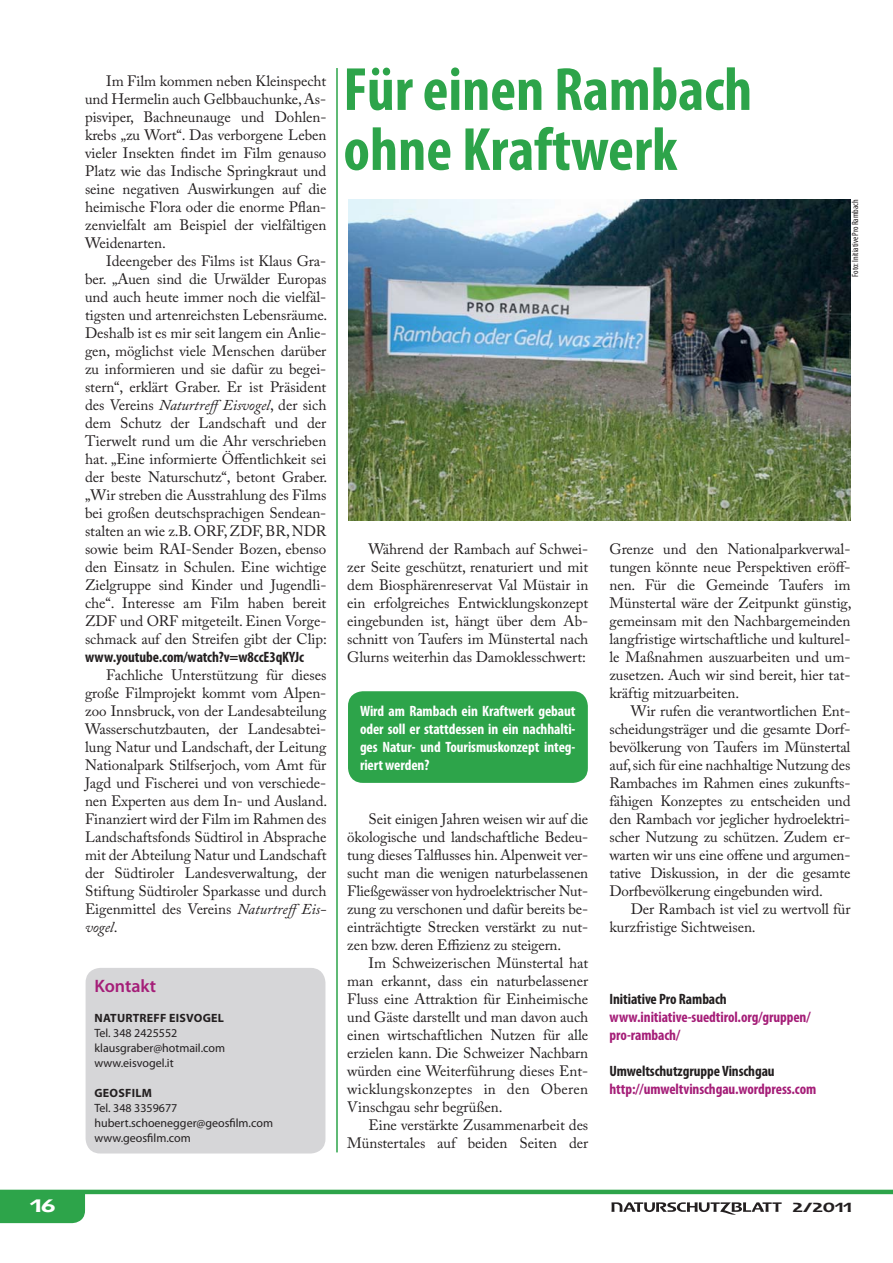
<style>
.page{position:relative;width:893px;height:1263px;background:#fff}
.page>*{position:absolute;margin:0;border:0;box-sizing:border-box;transform-origin:0 0}
.t1{font:700 condensed 61.5px/60px "Myriad Pro";color:#2da44a}
.t2{font:600 18px "Myriad Pro";color:#a51e78}
.t3{font:18px "Logotypia Pro";color:#fff}
.t4{font:15px/18px "Adobe Caslon Pro";letter-spacing:-.005em;color:#231f20;text-align:justify}
.t5{font:700 condensed 15px/18px "Myriad Pro";letter-spacing:-.005em;color:#fff;text-align:justify}
.t6{font:700 condensed 15px/18px "Myriad Pro";letter-spacing:-.005em;color:#a51e78}
.t7{font:700 condensed 15px "Myriad Pro";letter-spacing:-.005em;color:#231f20}
.t8{font:13.2px "Logotypia Pro";color:#231f20}
.t9{font:12px/15px "Myriad Pro";color:#231f20}
.t10{font:700 12px "Myriad Pro";letter-spacing:.02em;color:#231f20}
.t11{font:condensed 9px "Myriad Pro";color:#231f20}
.s1{font-style:italic}
</style>
<div class="page">
<div style="left:0;top:1194px;width:85px;height:29px;background:#2da44a"></div>
<hr style="left:0;top:1190px;width:893px;height:4px;background:#2da44a">
<svg style="left:611px;top:1202px;width:171px;height:13px"></svg>
<div style="left:348px;top:691px;width:240px;height:92px;background:#2da44a;border-radius:15px"></div>
<div style="left:86px;top:968px;width:239px;height:185px;background:#d6d6d8;border-radius:15px"></div>
<img style="left:348px;top:199px;width:502px;height:322px">
<hr style="left:336px;top:68px;width:2px;height:1084px;background:#2da44a">
<p class="t4" style="left:85px;top:74px;width:243px;text-indent:21px">Im Film kommen neben Kleinspecht und Hermelin auch Gelbbauchunke, As&shy;pisviper, Bachneunauge und Dohlen&shy;krebs „zu Wort“. Das verborgene Leben vieler Insekten findet im Film genauso Platz wie das Indische Springkraut und seine negativen Auswirkungen auf die heimische Flora oder die enorme Pflan&shy;zenvielfalt am Beispiel der vielfältigen Weidenarten.</p>
<p class="t4" style="left:85px;top:254px;width:244px;text-indent:21px">Ideengeber des Films ist Klaus Gra&shy;ber. „Auen sind die Urwälder Europas und auch heute immer noch die vielfäl&shy;tigsten und artenreichsten Lebensräume.<br>Deshalb ist es mir seit langem ein Anlie&shy;gen, möglichst viele Menschen darüber zu informieren und sie dafür zu begei&shy;stern“, erklärt Graber. Er ist Präsident des Vereins <span class="s1">NaturtreffEisvogel</span>, der sich dem Schutz der Landschaft und der Tierwelt rund um die Ahr verschrieben hat. „Eine informierte Öffentlichkeit sei der beste Naturschutz“, betont Graber. „Wir streben die Ausstrahlung des Films bei großen deutschsprachigen Sendean&shy;stalten an wie z.B. ORF, ZDF, BR, NDR sowie beim RAI-Sender Bozen, ebenso den Einsatz in Schulen. Eine wichtige Zielgruppe sind Kinder und Jugendli&shy;che“. Interesse am Film haben bereit ZDF und ORF mitgeteilt. Einen Vorge&shy;schmack auf den Streifen gibt der Clip:</p>
<p class="t7" style="left:85px;top:651px;width:221px">www.youtube.com/watch?v=w8ccE3qKYJc</p>
<p class="t4" style="left:85px;top:668px;width:244px;text-indent:21px">Fachliche Unterstützung für dieses große Filmprojekt kommt vom Alpen&shy;zoo Innsbruck, von der Landesabteilung Wasserschutzbauten, der Landesabtei&shy;lung Natur und Landschaft, der Leitung Nationalpark Stilfserjoch, vom Amt für Jagd und Fischerei und von verschiede&shy;nen Experten aus dem In- und Ausland.<br>Finanziert wird der Film im Rahmen des Landschaftsfonds Südtirol in Absprache mit der Abteilung Natur und Landschaft der Südtiroler Landesverwaltung, der Stiftung Südtiroler Sparkasse und durch Eigenmittel des Vereins <span class="s1">NaturtreffEis&shy;vogel</span>.</p>
<p class="t2" style="left:94px;top:979px;width:63px">Kontakt</p>
<p class="t10" style="left:95px;top:1013px;width:131px">NATURTREFF EISVOGEL</p>
<p class="t9" style="left:94px;top:1027px;width:132px">Tel. 348 2425552 klausgraber@hotmail.com www.eisvogel.it</p>
<p class="t10" style="left:95px;top:1088px;width:59px">GEOSFILM</p>
<p class="t9" style="left:94px;top:1102px;width:180px">Tel. 348 3359677 hubert.schoenegger@geosfilm.com www.geosfilm.com</p>
<h1 class="t1" style="left:343px;top:66px;width:410px">Für einen Rambach ohne Kraftwerk</h1>
<p class="t11" style="left:852px;top:277px;width:79px;rotate:-90deg">Foto: Initiative Pro Rambach</p>
<p class="t4" style="left:347px;top:542px;width:243px;text-indent:21px">Während der Rambach auf Schwei&shy;zer Seite geschützt, renaturiert und mit dem Biosphärenreservat Val Müstair in ein erfolgreiches Entwicklungskonzept eingebunden ist, hängt über dem Ab&shy;schnitt von Taufers im Münstertal nach Glurns weiterhin das Damoklesschwert:</p>
<p class="t5" style="left:360px;top:704px;width:217px">Wird am Rambach ein Kraftwerk gebaut oder soll er stattdessen in ein nachhalti&shy;ges Natur- und Tourismuskonzept integ&shy;riert werden?</p>
<p class="t4" style="left:347px;top:812px;width:242px;text-indent:21px">Seit einigen Jahren weisen wir auf die ökologische und landschaftliche Bedeu&shy;tung dieses Talflusses hin. Alpenweit ver&shy;sucht man die wenigen naturbelassenen Fließgewässer von hydroelektrischer Nut&shy;zung zu verschonen und dafür bereits be&shy;einträchtigte Strecken verstärkt zu nut&shy;zen bzw. deren Effizienz zu steigern.</p>
<p class="t4" style="left:347px;top:956px;width:243px;text-indent:21px">Im Schweizerischen Münstertal hat man erkannt, dass ein naturbelassener Fluss eine Attraktion für Einheimische und Gäste darstellt und man davon auch einen wirtschaftlichen Nutzen für alle erzielen kann. Die Schweizer Nachbarn würden eine Weiterführung dieses Ent&shy;wicklungskonzeptes in den Oberen Vinschgau sehr begrüßen.</p>
<p class="t4" style="left:347px;top:1118px;width:243px;text-align:right">Eine verstärkte Zusammenarbeit des<br>Münstertales auf beiden Seiten der</p>
<p class="t4" style="left:609px;top:542px;width:243px">Grenze und den Nationalparkverwal&shy;tungen könnte neue Perspektiven eröff&shy;nen. Für die Gemeinde Taufers im Münstertal wäre der Zeitpunkt günstig, gemeinsam mit den Nachbargemeinden langfristige wirtschaftliche und kulturel&shy;le Maßnahmen auszuarbeiten und um&shy;zusetzen. Auch wir sind bereit, hier tat&shy;kräftig mitzuarbeiten.</p>
<p class="t4" style="left:609px;top:704px;width:243px;text-indent:21px">Wir rufen die verantwortlichen Ent&shy;scheidungsträger und die gesamte Dorf&shy;bevölkerung von Taufers im Münstertal auf, sich für eine nachhaltige Nutzung des Rambaches im Rahmen eines zukunfts&shy;fähigen Konzeptes zu entscheiden und den Rambach vor jeglicher hydroelektri&shy;scher Nutzung zu schützen. Zudem er&shy;warten wir uns eine offene und argumen&shy;tative Diskussion, in der die gesamte Dorfbevölkerung eingebunden wird.</p>
<p class="t4" style="left:609px;top:902px;width:243px;text-indent:21px">Der Rambach ist viel zu wertvoll für kurzfristige Sichtweisen.</p>
<p class="t7" style="left:609px;top:993px;width:119px">Initiative Pro Rambach</p>
<p class="t6" style="left:609px;top:1010px;width:203px">www.initiative-suedtirol.org/gruppen/ pro-rambach/</p>
<p class="t7" style="left:609px;top:1065px;width:167px">Umweltschutzgruppe Vinschgau</p>
<p class="t6" style="left:609px;top:1082px;width:208px">http://umweltvinschgau.wordpress.com</p>
<p class="t3" style="left:30px;top:1195px;width:27px">16</p>
<p class="t8" style="left:792px;top:1199px;width:61px">2/2011</p>
</div>
